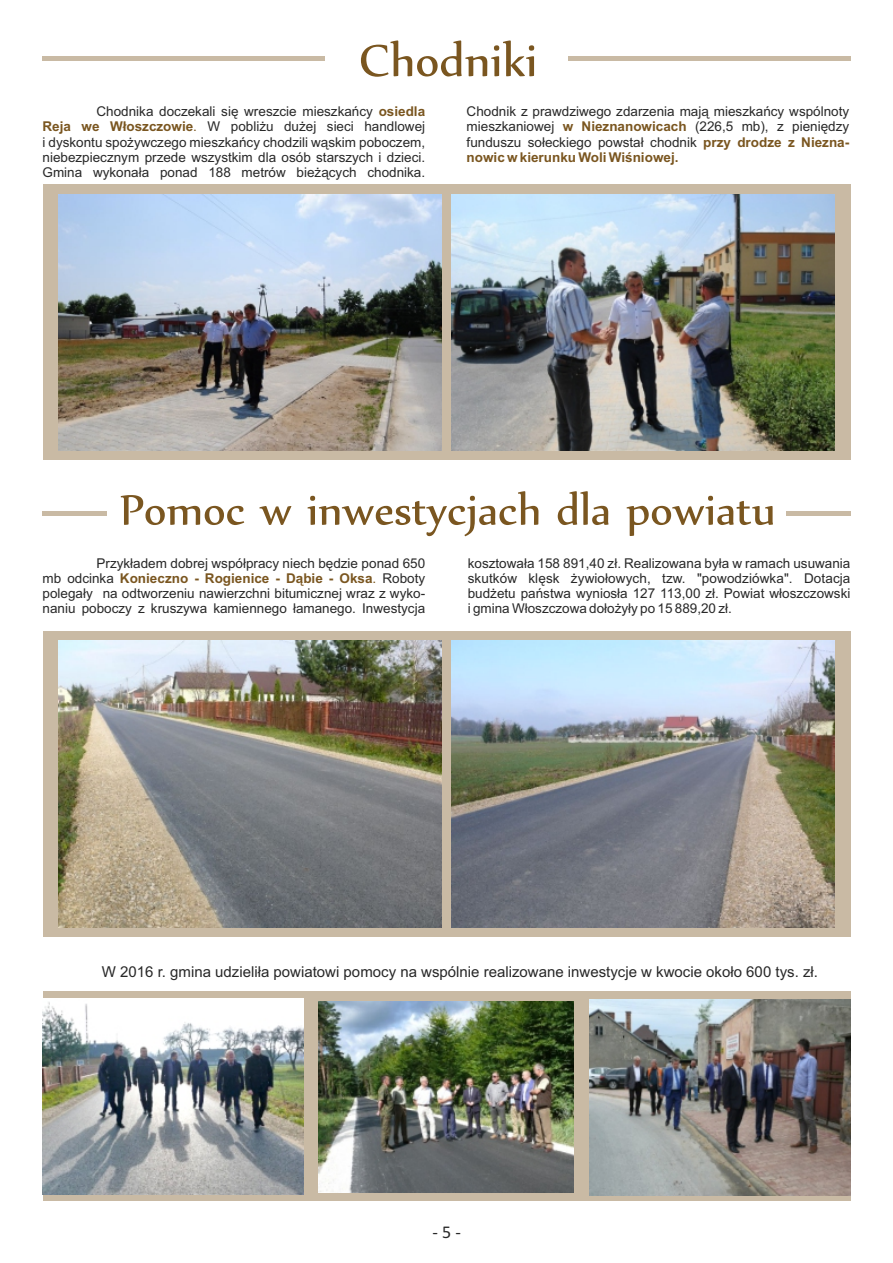
<style>
.page{position:relative;width:893px;height:1263px;background:#fff}
.page>*{position:absolute;margin:0;border:0;box-sizing:border-box;transform-origin:0 0}
.t1{font:18px "Calibri";color:#282828}
.t2{font:15px "Arial";color:#282828}
.t3{font:13.5px/15.1px "Arial";color:#282828;text-align:justify}
.t4{font:700 13.5px "Arial";color:#7a5620}
.s1{font-weight:700;color:#7a5620}
.s2{font-weight:400}
.s3{font-weight:400;color:#282828}
</style>
<div class="page">
<div style="left:43px;top:991px;width:807px;height:210px;background:#c9baa4"></div>
<div style="left:43px;top:631px;width:807px;height:306px;background:#c9baa4"></div>
<div style="left:43px;top:185px;width:807px;height:275px;background:#c9baa4"></div>
<svg style="left:361px;top:40px;width:173px;height:37px"></svg>
<div style="left:43px;top:56px;width:282px;height:5px;background:#c9baa4"></div>
<hr style="left:43px;top:512px;width:64px;height:4px;background:#c9baa4">
<hr style="left:786px;top:512px;width:64px;height:4px;background:#c9baa4">
<div style="left:568px;top:56px;width:282px;height:5px;background:#c9baa4"></div>
<img style="left:59px;top:194px;width:382px;height:256px">
<img style="left:452px;top:194px;width:382px;height:256px">
<svg style="left:121px;top:491px;width:652px;height:45px"></svg>
<img style="left:59px;top:641px;width:382px;height:287px">
<img style="left:452px;top:641px;width:382px;height:287px">
<img style="left:43px;top:999px;width:261px;height:196px">
<img style="left:319px;top:1001px;width:255px;height:192px">
<img style="left:590px;top:999px;width:260px;height:196px">
<p class="t3" style="left:43px;top:105px;width:384px;text-align:right">Chodnika doczekali się wreszcie mieszkańcy <span class="s1">osiedla<br></span>W pobliżu dużej sieci handlowej<br>i dyskontu spożywczego mieszkańcy chodzili wąskim poboczem, niebezpiecznym przede wszystkim dla osób starszych i dzieci.<br>Gmina wykonała ponad 188 metrów bieżących chodnika.</p>
<p class="t4" style="left:43px;top:122px;width:156px">Reja we Włoszczowie<span class="s2">.</span></p>
<p class="t3" style="left:467px;top:105px;width:384px">Chodnik z prawdziwego zdarzenia mają mieszkańcy wspólnoty</p>
<p class="t3" style="left:695px;top:120px;width:156px">(226,5 mb), z pieniędzy</p>
<p class="t3" style="left:467px;top:135px;width:232px">funduszu sołeckiego powstał chodnik</p>
<p class="t4" style="left:467px;top:122px;width:222px"><span class="s3">mieszkaniowej</span> w Nieznanowicach</p>
<p class="t4" style="left:703px;top:137px;width:148px">przy drodze z Niezna-</p>
<p class="t4" style="left:467px;top:152px;width:213px">nowic w kierunku Woli Wiśniowej.</p>
<p class="t3" style="left:43px;top:557px;width:384px;text-indent:54px">Przykładem dobrej współpracy niech będzie ponad 650 mb odcinka</p>
<p class="t4" style="left:120px;top:573px;width:258px">Konieczno - Rogienice - Dąbie - Oksa<span class="s2">.</span></p>
<p class="t3" style="left:43px;top:572px;width:384px;text-indent:340px">Roboty polegały na odtworzeniu nawierzchni bitumicznej wraz z wyko&shy;naniu poboczy z kruszywa kamiennego łamanego. Inwestycja</p>
<p class="t3" style="left:468px;top:557px;width:384px">kosztowała 158 891,40 zł. Realizowana była w ramach usuwania skutków klęsk żywiołowych, tzw. "powodziówka". Dotacja budżetu państwa wyniosła 127 113,00 zł. Powiat włoszczowski i gmina Włoszczowa dołożyły po 15 889,20 zł.</p>
<p class="t2" style="left:102px;top:966px;width:718px">W 2016 r. gmina udzieliła powiatowi pomocy na wspólnie realizowane inwestycje w kwocie około 600 tys. zł.</p>
<h1 class="t1" style="left:433px;top:1224px;width:30px">- 5 -</h1>
</div>
